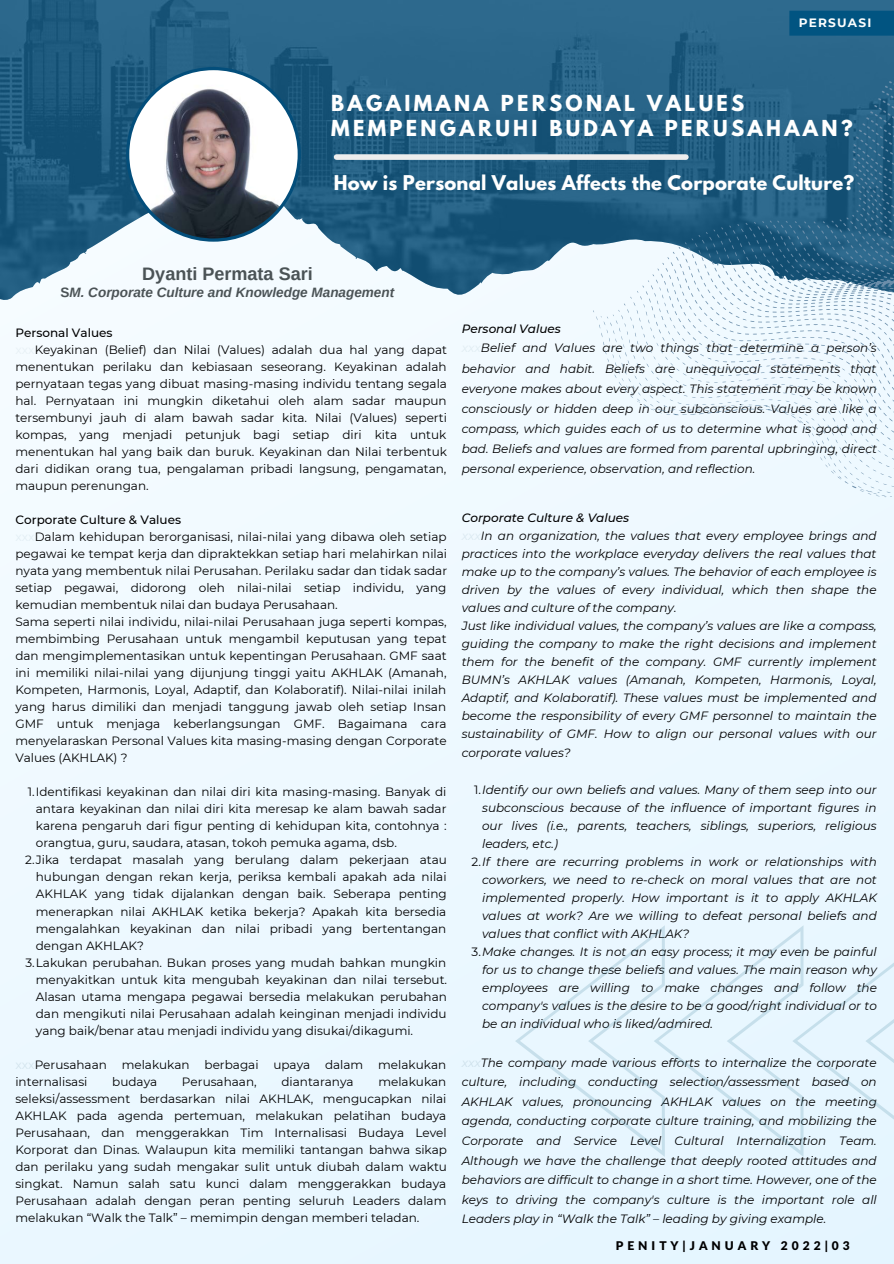
<style>
.page{position:relative;width:894px;height:1264px;background:#fff}
.page>*{position:absolute;margin:0;border:0;box-sizing:border-box;transform-origin:0 0}
.t1{font:700 19.5px/24.8px "League Spartan";letter-spacing:.17em;color:#fff}
.t2{font:700 18px "League Spartan";letter-spacing:.01em;color:#fff}
.t3{font:700 18px "Arimo";color:#4b5356}
.t4{font:italic 700 13.5px "Arimo";color:#4b5356}
.t5{font:700 12.15px "Montserrat";letter-spacing:.1em;color:#fcfdfd}
.t6{font:12px/17px "Montserrat";color:#000;text-align:justify}
.t7{font:italic 12px/18px "Montserrat";color:#000;text-align:justify}
.t8{font:italic 500 12px "Montserrat";color:#000}
.t9{font:500 12px "Montserrat";color:#000}
.t10{font:900 12px "Lato Latin";letter-spacing:.33em;color:#000}
.s1{font-style:normal}
.s2{color:#e7f0f5}
.s3{color:#e2eef4}
.s4{color:#d3e4ed}
.s5{color:#e0ecf2}
.s6{color:#dae8f0}
.s7{color:#cee1eb}
</style>
<div class="page">
<div style="left:0;top:0;width:893px;height:1263px;background:#edf8ff"></div>
<img style="left:0;top:0;width:564px;height:300px">
<svg style="left:126px;top:67px;width:175px;height:175px;background:#8c98a2"></svg>
<div style="left:336px;top:154px;width:349px;height:6px;background:#ededed"></div>
<svg style="left:564px;top:0;width:329px;height:497px"></svg>
<svg style="left:515px;top:925px;width:378px;height:231px"></svg>
<p class="t5" style="left:798px;top:15px;width:74px">PERSUASI</p>
<p class="t1" style="left:331px;top:94px;width:522px">BAGAIMANA PERSONAL VALUES<br>MEMPENGARUHI BUDAYA PERUSAHAAN?</p>
<p class="t2" style="left:333px;top:174px;width:522px">How is Personal Values Affects the Corporate Culture?</p>
<p class="t3" style="left:142px;top:263px;width:172px">Dyanti Permata Sari</p>
<p class="t4" style="left:60px;top:284px;width:335px"><span class="s1">S</span>M. Corporate Culture and Knowledge Management</p>
<p class="t9" style="left:15px;top:325px;width:99px">Personal Values</p>
<p class="t6" style="left:15px;top:341px;width:433px"><span class="s2">xxx</span>Keyakinan (Belief) dan Nilai (Values) adalah dua hal yang dapat menentukan perilaku dan kebiasaan seseorang. Keyakinan adalah pernyataan tegas yang dibuat masing-masing individu tentang segala hal. Pernyataan ini mungkin diketahui oleh alam sadar maupun tersembunyi jauh di alam bawah sadar kita. Nilai (Values) seperti kompas, yang menjadi petunjuk bagi setiap diri kita untuk menentukan hal yang baik dan buruk. Keyakinan dan Nilai terbentuk dari didikan orang tua, pengalaman pribadi langsung, pengamatan, maupun perenungan.</p>
<p class="t9" style="left:15px;top:512px;width:167px">Corporate Culture &amp; Values</p>
<p class="t6" style="left:15px;top:528px;width:433px"><span class="s3">xxx</span>Dalam kehidupan berorganisasi, nilai-nilai yang dibawa oleh setiap pegawai ke tempat kerja dan dipraktekkan setiap hari melahirkan nilai nyata yang membentuk nilai Perusahan. Perilaku sadar dan tidak sadar setiap pegawai, didorong oleh nilai-nilai setiap individu, yang kemudian membentuk nilai dan budaya Perusahaan.</p>
<p class="t6" style="left:15px;top:613px;width:433px">Sama seperti nilai individu, nilai-nilai Perusahaan juga seperti kompas, membimbing Perusahaan untuk mengambil keputusan yang tepat dan mengimplementasikan untuk kepentingan Perusahaan. GMF saat ini memiliki nilai-nilai yang dijunjung tinggi yaitu AKHLAK (Amanah, Kompeten, Harmonis, Loyal, Adaptif, dan Kolaboratif). Nilai-nilai inilah yang harus dimiliki dan menjadi tanggung jawab oleh setiap Insan GMF untuk menjaga keberlangsungan GMF. Bagaimana cara menyelaraskan Personal Values kita masing-masing dengan Corporate Values (AKHLAK) ?</p>
<p class="t6" style="left:36px;top:783px;width:412px;text-indent:-8px">1.Identifikasi keyakinan dan nilai diri kita masing-masing. Banyak di antara keyakinan dan nilai diri kita meresap ke alam bawah sadar karena pengaruh dari figur penting di kehidupan kita, contohnya : orangtua, guru, saudara, atasan, tokoh pemuka agama, dsb.</p>
<p class="t6" style="left:36px;top:851px;width:412px;text-indent:-11px">2.Jika terdapat masalah yang berulang dalam pekerjaan atau hubungan dengan rekan kerja, periksa kembali apakah ada nilai AKHLAK yang tidak dijalankan dengan baik. Seberapa penting menerapkan nilai AKHLAK ketika bekerja? Apakah kita bersedia mengalahkan keyakinan dan nilai pribadi yang bertentangan dengan AKHLAK?</p>
<p class="t6" style="left:36px;top:953px;width:412px;text-indent:-10px">3.Lakukan perubahan. Bukan proses yang mudah bahkan mungkin menyakitkan untuk kita mengubah keyakinan dan nilai tersebut.<br>Alasan utama mengapa pegawai bersedia melakukan perubahan dan mengikuti nilai Perusahaan adalah keinginan menjadi individu yang baik/benar atau menjadi individu yang disukai/dikagumi.</p>
<p class="t6" style="left:15px;top:1055px;width:432px"><span class="s4">xxx</span>Perusahaan melakukan berbagai upaya dalam melakukan internalisasi</p>
<p class="t6" style="left:15px;top:1072px;width:433px;text-indent:363px">melakukan seleksi/assessment berdasarkan nilai AKHLAK, mengucapkan nilai AKHLAK pada agenda pertemuan, melakukan pelatihan budaya Perusahaan, dan menggerakkan Tim Internalisasi Budaya Level Korporat dan Dinas. Walaupun kita memiliki tantangan bahwa sikap dan perilaku yang sudah mengakar sulit untuk diubah dalam waktu singkat. Namun salah satu kunci dalam menggerakkan budaya Perusahaan adalah dengan peran penting seluruh Leaders dalam melakukan “Walk the Talk” – memimpin dengan memberi teladan.</p>
<p class="t6" style="left:112px;top:1072px;width:47px">budaya</p>
<p class="t6" style="left:182px;top:1072px;width:76px">Perusahaan,</p>
<p class="t6" style="left:281px;top:1072px;width:74px">diantaranya</p>
<p class="t8" style="left:461px;top:321px;width:101px">Personal Values</p>
<p class="t7" style="left:461px;top:338px;width:416px;line-height:20px"><span class="s5">xxx</span>Belief and Values are two things that determine a person’s behavior and habit. Beliefs are unequivocal statements that everyone makes about every aspect. This statement may be known consciously or hidden deep in our subconscious. Values are like a compass, which guides each of us to determine what is good and bad. Beliefs and values are formed from parental upbringing, direct personal experience, observation, and reflection.</p>
<p class="t8" style="left:461px;top:510px;width:169px">Corporate Culture &amp; Values</p>
<p class="t7" style="left:461px;top:527px;width:416px"><span class="s6">xxx</span>In an organization, the values that every employee brings and practices into the workplace everyday delivers the real values that make up to the company’s values. The behavior of each employee is driven by the values of every individual, which then shape the values and culture of the company.</p>
<p class="t7" style="left:461px;top:617px;width:416px">Just like individual values, the company’s values are like a compass, guiding the company to make the right decisions and implement them for the benefit of the company. GMF currently implement BUMN’s AKHLAK values (Amanah, Kompeten, Harmonis, Loyal, Adaptif, and Kolaboratif). These values must be implemented and become the responsibility of every GMF personnel to maintain the sustainability of GMF. How to align our personal values with our corporate values?</p>
<p class="t7" style="left:482px;top:780px;width:396px;text-indent:-8px"><span class="s1">1.</span>Identify our own beliefs and values. Many of them seep into our subconscious because of the influence of important figures in our lives (i.e., parents, teachers, siblings, superiors, religious leaders, etc.)</p>
<p class="t7" style="left:482px;top:852px;width:396px;text-indent:-11px"><span class="s1">2.</span>If there are recurring problems in work or relationships with coworkers, we need to re-check on moral values that are not implemented properly. How important is it to apply AKHLAK values at work? Are we willing to defeat personal beliefs and values that conflict with AKHLAK?</p>
<p class="t7" style="left:482px;top:943px;width:396px;text-indent:-11px"><span class="s1">3.</span>Make changes. It is not an easy process; it may even be painful for us to change these beliefs and values. The main reason why employees are willing to make changes and follow the company's values is the desire to be a good/right individual or to be an individual who is liked/admired.</p>
<p class="t7" style="left:461px;top:1052px;width:416px;line-height:19.5px"><span class="s7">xxx</span>The company made various efforts to internalize the corporate culture, including conducting selection/assessment based on AKHLAK values, pronouncing AKHLAK values on the meeting agenda, conducting corporate culture training, and mobilizing the Corporate and Service Level Cultural Internalization Team.<br>Although we have the challenge that deeply rooted attitudes and behaviors are difficult to change in a short time. However, one of the keys to driving the company's culture is the important role all Leaders play in “Walk the Talk” – leading by giving example.</p>
<p class="t10" style="left:615px;top:1239px;width:235px">PENITY|JANUARY 2022|03</p>
</div>
